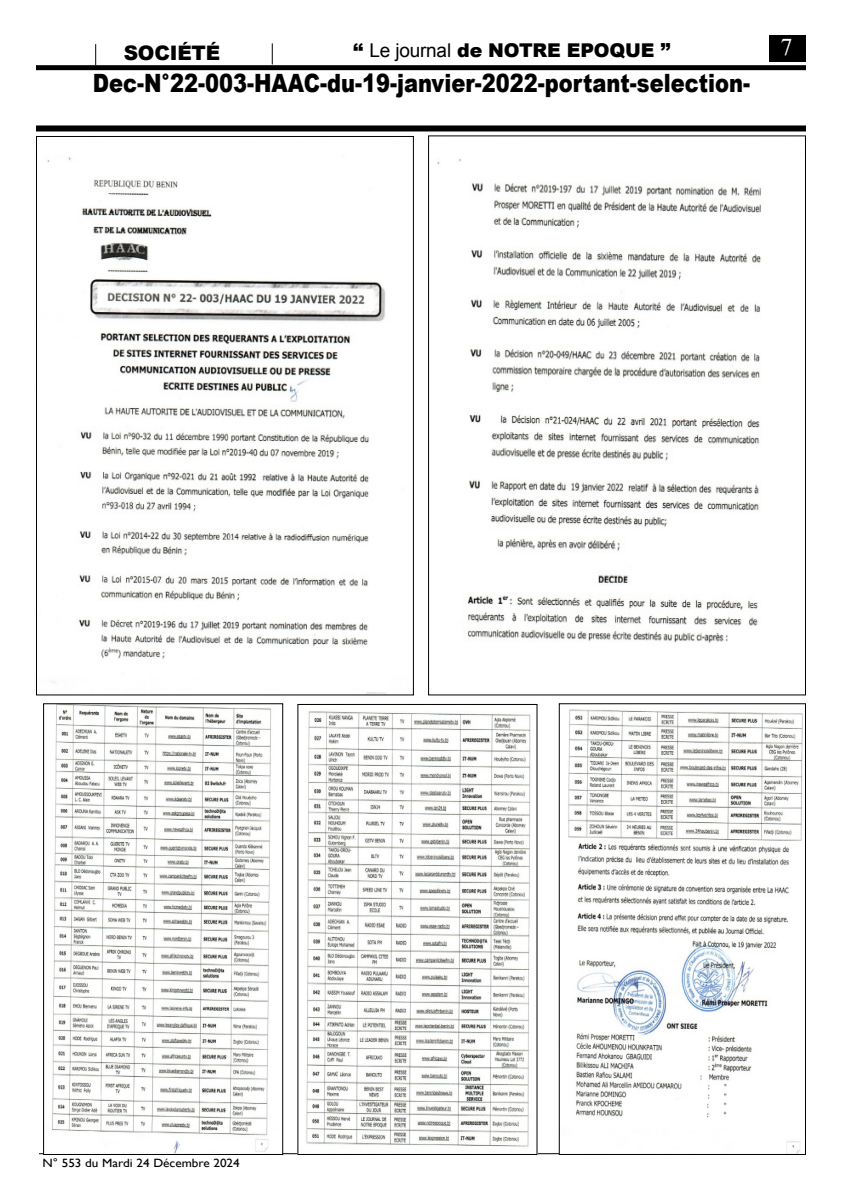
<style>
.page{position:relative;width:842px;height:1191px;background:#fff}
.page>*{position:absolute;margin:0;border:0;box-sizing:border-box;transform-origin:0 0}
.t1{font:900 25.2px "Arial";color:#000;scale:.83 1}
.t2{font:24px "Times New Roman";color:#fff}
.t3{font:900 20px "Arial";letter-spacing:-.01em;color:#000}
.t4{font:900 19px "Arial";letter-spacing:-.01em;color:#000}
.t5{font:12px "Gill Sans";color:#000;scale:1.1 1}
.s1{font-weight:400}
</style>
<div class="page">
<hr style="left:39px;top:1153px;width:767px;height:1px;background:#000">
<div style="left:36px;top:65px;width:770px;height:5px;background:#000"></div>
<svg style="left:95px;top:44px;width:1px;height:21px"></svg>
<svg style="left:272px;top:43px;width:1px;height:21px"></svg>
<div style="left:769px;top:36px;width:37px;height:26px;background:#000"></div>
<div style="left:36px;top:125px;width:770px;height:6px;background:#000"></div>
<img style="left:47px;top:157px;width:339px;height:536px">
<img style="left:437px;top:159px;width:324px;height:484px">
<img style="left:52px;top:705px;width:220px;height:448px">
<div style="left:43px;top:703px;width:240px;height:452px;border:1px solid #000"></div>
<img style="left:568px;top:709px;width:235px;height:444px">
<div style="left:559px;top:703px;width:247px;height:452px;border:1px solid #000"></div>
<img style="left:306px;top:711px;width:225px;height:436px">
<div style="left:297px;top:704px;width:240px;height:451px;border:1px solid #000"></div>
<p class="t3" style="left:124px;top:38px;width:98px">société</p>
<p class="t4" style="left:353px;top:36px;width:319px">‘‘ <span class="s1">Le journal</span> de notre Epoque ’’</p>
<p class="t2" style="left:780px;top:31px;width:13px">7</p>
<p class="t1" style="left:93px;top:64px;width:793px">Dec-N°22-003-HAAC-du-19-janvier-2022-portant-selection-</p>
<p class="t5" style="left:43px;top:1156px;width:181px">N° 553 du Mardi 24 Décembre 2024</p>
</div>
